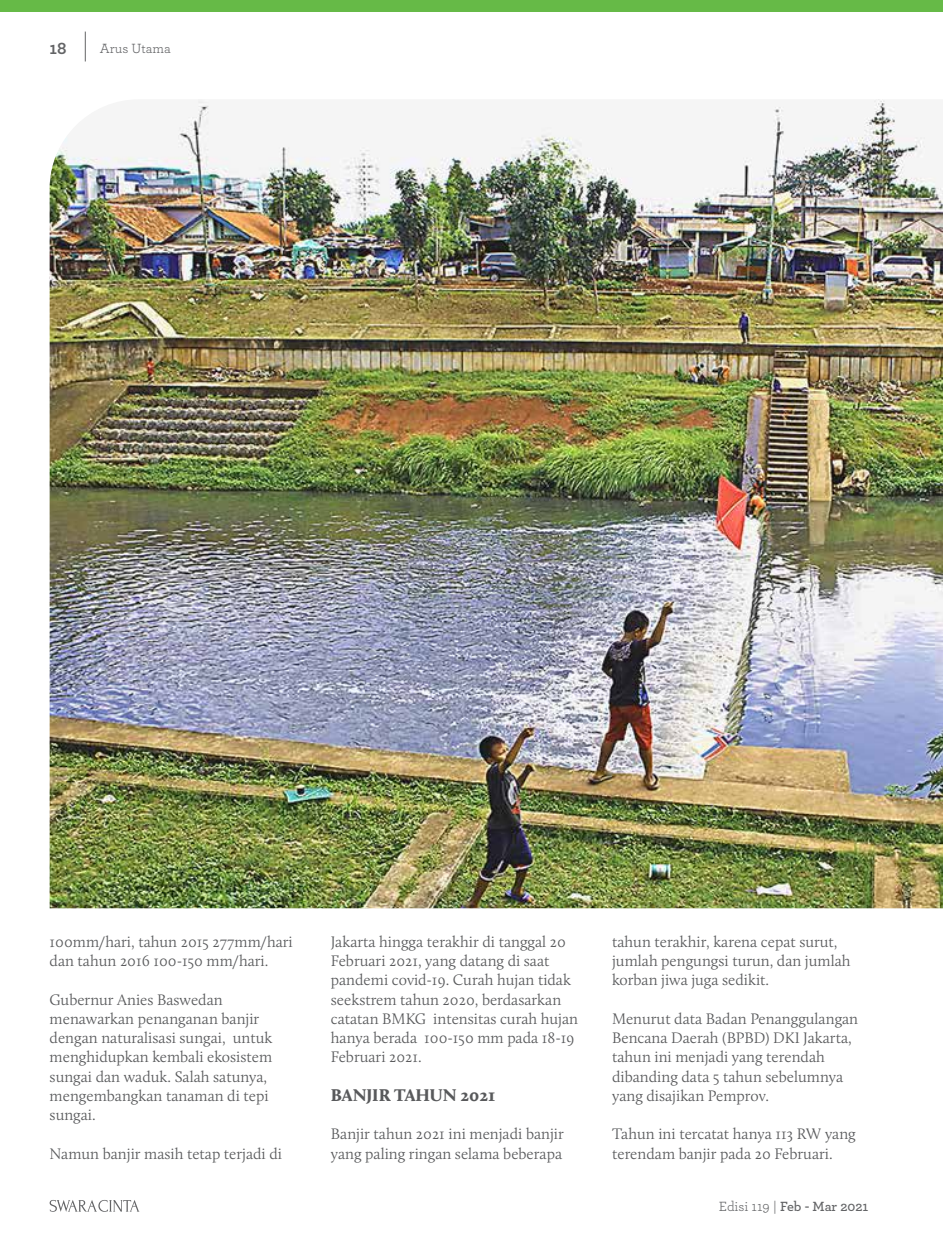
<style>
.page{position:relative;width:943px;height:1241px;background:#fff}
.page>*{position:absolute;margin:0;border:0;box-sizing:border-box;transform-origin:0 0}
.t1{font:17.5px "Calluna Regular 3";color:#58595b}
.t2{font:700 17.5px "Archer";color:#636466}
.t3{font:300 15.75px/19.2px "Calluna";color:#58595b}
.t4{font:600 14px "Archer";color:#636466}
.t5{font:14px "Archer";color:#636466}
.s1{font-weight:400}
</style>
<div class="page">
<svg style="left:50px;top:1200px;width:89px;height:11px"></svg>
<svg style="left:85px;top:32px;width:1px;height:29px"></svg>
<div style="left:0;top:0;width:943px;height:12px;background:#66ba47"></div>
<img style="left:50px;top:99px;width:893px;height:809px">
<p class="t2" style="left:50px;top:34px;width:19px">18</p>
<p class="t5" style="left:100px;top:38px;width:73px">Arus Utama</p>
<p class="t3" style="left:50px;top:931px;width:245px">100mm/hari, tahun 2015 277mm/hari dan tahun 2016 100-150 mm/hari.</p>
<p class="t3" style="left:50px;top:989px;width:224px">Gubernur Anies Baswedan menawarkan penanganan banjir dengan naturalisasi sungai, untuk menghidupkan kembali ekosistem sungai dan waduk. Salah satunya, mengembangkan tanaman di tepi sungai.</p>
<p class="t3" style="left:50px;top:1143px;width:234px">Namun banjir masih tetap terjadi di</p>
<p class="t3" style="left:331px;top:931px;width:249px">Jakarta hingga terakhir di tanggal 20<br>Februari 2021, yang datang di saat pandemi covid-19. Curah hujan tidak seekstrem tahun 2020, berdasarkan catatan BMKG intensitas curah hujan hanya berada 100-150 mm pada 18-19<br>Februari 2021.</p>
<p class="t1" style="left:331px;top:1083px;width:166px">BANJIR TAHUN 2021</p>
<p class="t3" style="left:331px;top:1124px;width:234px">Banjir tahun 2021 ini menjadi banjir yang paling ringan selama beberapa</p>
<p class="t3" style="left:612px;top:931px;width:240px">tahun terakhir, karena cepat surut, jumlah pengungsi turun, dan jumlah korban jiwa juga sedikit.</p>
<p class="t3" style="left:612px;top:1008px;width:247px">Menurut data Badan Penanggulangan<br>Bencana Daerah (BPBD) DKI Jakarta, tahun ini menjadi yang terendah dibanding data 5 tahun sebelumnya yang disajikan Pemprov.</p>
<p class="t3" style="left:612px;top:1124px;width:245px">Tahun ini tercatat hanya 113 RW yang terendam banjir pada 20 Februari.</p>
<p class="t4" style="left:719px;top:1195px;width:151px"><span class="s1">Edisi 119 |</span> Feb - Mar 2021</p>
</div>
